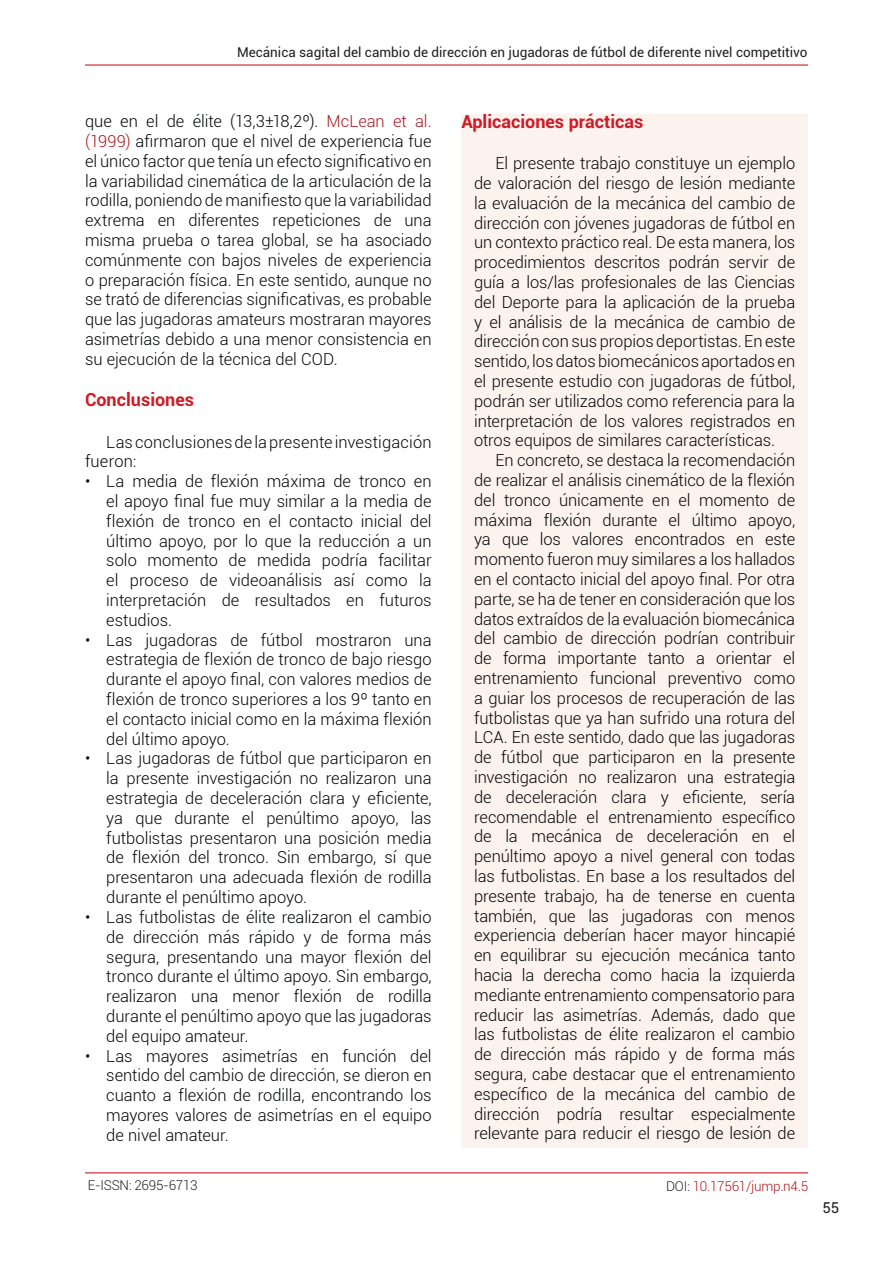
<style>
.page{position:relative;width:893px;height:1263px;background:#fff}
.page>*{position:absolute;margin:0;border:0;box-sizing:border-box;transform-origin:0 0}
.Titulo_de_primer_niv{font:700 18px "Roboto";color:#cc1c28}
.Parrafo_principal{font:300 16.5px/19.8px "Roboto";color:#030505;text-align:justify}
.t1{font:15px "Roboto";color:#231f20}
.t2{font:13.5px "Roboto";color:#231f20}
.t3{font:300 13.5px "Roboto";letter-spacing:-.02em;color:#ab181f}
.t4{font:300 13.5px "Roboto";letter-spacing:-.02em;color:#231f20}
.s1{color:#ab181f}
.s2{color:#231f20}
</style>
<div class="page">
<hr style="left:85px;top:64px;width:723px;height:2px;background:#cc1c28">
<hr style="left:85px;top:1172px;width:723px;height:1px;background:#cc1c28">
<div style="left:461px;top:115px;width:347px;height:1033px;background:#fcf2ee"></div>
<p class="t2" style="left:237px;top:43px;width:572px">Mecánica sagital del cambio de dirección en jugadoras de fútbol de diferente nivel competitivo</p>
<p class="Parrafo_principal" style="left:85px;top:111px;width:348px">que en el de élite (13,3±18,2º). <span class="s1">McLean et al. (1999)</span> afirmaron que el nivel de experiencia fue el único factor que tenía un efecto significativo en la variabilidad cinemática de la articulación de la rodilla, poniendo de manifiesto que la variabilidad extrema en diferentes repeticiones de una misma prueba o tarea global, se ha asociado comúnmente con bajos niveles de experiencia o preparación física. En este sentido, aunque no se trató de diferencias significativas, es probable que las jugadoras amateurs mostraran mayores asimetrías debido a una menor consistencia en su ejecución de la técnica del COD.</p>
<p class="Titulo_de_primer_niv" style="left:85px;top:387px;width:111px">Conclusiones</p>
<p class="Parrafo_principal" style="left:85px;top:431px;width:348px;text-indent:21px">Las conclusiones de la presente investigación fueron:</p>
<p class="Parrafo_principal" style="left:106px;top:471px;width:327px;text-indent:-21px">• La media de flexión máxima de tronco en el apoyo final fue muy similar a la media de flexión de tronco en el contacto inicial del último apoyo, por lo que la reducción a un solo momento de medida podría facilitar el proceso de videoanálisis así como la interpretación de resultados en futuros estudios.</p>
<p class="Parrafo_principal" style="left:106px;top:629px;width:327px;text-indent:-21px">• Las jugadoras de fútbol mostraron una estrategia de flexión de tronco de bajo riesgo durante el apoyo final, con valores medios de flexión de tronco superiores a los 9º tanto en el contacto inicial como en la máxima flexión del último apoyo.</p>
<p class="Parrafo_principal" style="left:106px;top:748px;width:327px;text-indent:-21px">• Las jugadoras de fútbol que participaron en la presente investigación no realizaron una estrategia de deceleración clara y eficiente, ya que durante el penúltimo apoyo, las futbolistas presentaron una posición media de flexión del tronco. Sin embargo, sí que presentaron una adecuada flexión de rodilla durante el penúltimo apoyo.</p>
<p class="Parrafo_principal" style="left:106px;top:906px;width:327px;text-indent:-21px">• Las futbolistas de élite realizaron el cambio de dirección más rápido y de forma más segura, presentando una mayor flexión del tronco durante el último apoyo. Sin embargo, realizaron una menor flexión de rodilla durante el penúltimo apoyo que las jugadoras del equipo amateur.</p>
<p class="Parrafo_principal" style="left:106px;top:1045px;width:327px;text-indent:-21px">• Las mayores asimetrías en función del sentido del cambio de dirección, se dieron en cuanto a flexión de rodilla, encontrando los mayores valores de asimetrías en el equipo de nivel amateur.</p>
<p class="Titulo_de_primer_niv" style="left:461px;top:109px;width:184px">Aplicaciones prácticas</p>
<p class="Parrafo_principal" style="left:474px;top:153px;width:323px;text-indent:21px">El presente trabajo constituye un ejemplo de valoración del riesgo de lesión mediante la evaluación de la mecánica del cambio de dirección con jóvenes jugadoras de fútbol en un contexto práctico real. De esta manera, los procedimientos descritos podrán servir de guía a los/las profesionales de las Ciencias del Deporte para la aplicación de la prueba y el análisis de la mecánica de cambio de dirección con sus propios deportistas. En este sentido, los datos biomecánicos aportados en el presente estudio con jugadoras de fútbol, podrán ser utilizados como referencia para la interpretación de los valores registrados en otros equipos de similares características.</p>
<p class="Parrafo_principal" style="left:474px;top:450px;width:323px;text-indent:21px">En concreto, se destaca la recomendación de realizar el análisis cinemático de la flexión del tronco únicamente en el momento de máxima flexión durante el último apoyo, ya que los valores encontrados en este momento fueron muy similares a los hallados en el contacto inicial del apoyo final. Por otra parte, se ha de tener en consideración que los datos extraídos de la evaluación biomecánica del cambio de dirección podrían contribuir de forma importante tanto a orientar el entrenamiento funcional preventivo como a guiar los procesos de recuperación de las futbolistas que ya han sufrido una rotura del LCA. En este sentido, dado que las jugadoras de fútbol que participaron en la presente investigación no realizaron una estrategia de deceleración clara y eficiente, sería recomendable el entrenamiento específico de la mecánica de deceleración en el penúltimo apoyo a nivel general con todas las futbolistas. En base a los resultados del presente trabajo, ha de tenerse en cuenta también, que las jugadoras con menos experiencia deberían hacer mayor hincapié en equilibrar su ejecución mecánica tanto hacia la derecha como hacia la izquierda mediante entrenamiento compensatorio para reducir las asimetrías. Además, dado que las futbolistas de élite realizaron el cambio de dirección más rápido y de forma más segura, cabe destacar que el entrenamiento específico de la mecánica del cambio de dirección podría resultar especialmente relevante para reducir el riesgo de lesión de</p>
<p class="t4" style="left:88px;top:1176px;width:111px">E-ISSN: 2695-6713</p>
<p class="t3" style="left:666px;top:1176px;width:144px"><span class="s2">DOI:</span> 10.17561/jump.n4.5</p>
<p class="t1" style="left:822px;top:1197px;width:18px">55</p>
</div>
